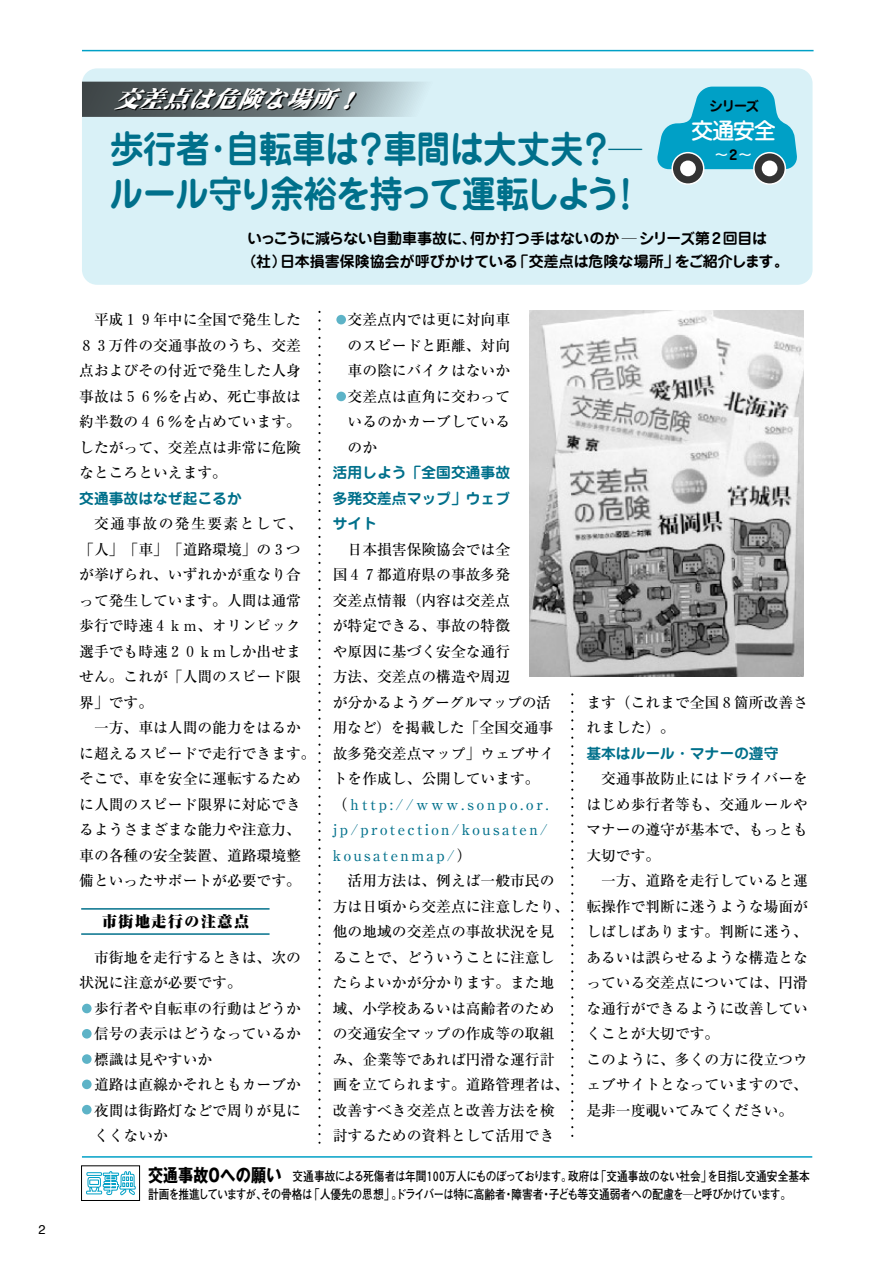
<style>
.page{position:relative;width:893px;height:1263px;background:#fff}
.page>*{position:absolute;margin:0;border:0;box-sizing:border-box;transform-origin:0 0}
.t1{font:700 37.5px/45px "Jun 501";letter-spacing:-.025em;color:#00708b;scale:.9 1}
.t2{font:italic 23.1px "DFP Mincho UB";color:#fff;scale:1.05 1}
.t3{font:500 22.5px "Jun 34";color:#fff}
.t4{font:700 15px/22.5px "Jun 501";letter-spacing:-.005em;color:#000}
.t5{font:900 15px "Ryumin";letter-spacing:.1em;color:#000}
.t6{font:500 14.85px/25.5px "Ryumin";color:#000}
.t7{font:700 14.85px/25.5px "Jun 501";color:#00708b;text-align:justify}
.t8{font:700 13.5px "Jun 501";color:#000}
.t9{font:700 13.5px "Jun 501";color:#fff}
.t10{font:700 12.75px/18px "Futo Go B101";letter-spacing:-.045em;color:#000;scale:.84 1}
.t11{font:12.75px "Helvetica";color:#000}
.s1{color:#000}
.s2{color:#00708b}
.s3{font-family:"Gothic MB101";font-size:18px}
</style>
<div class="page">
<div style="left:82px;top:68px;width:730px;height:217px;background:#d9f1f7;border-radius:15px"></div>
<svg style="left:82px;top:82px;width:342px;height:35px"></svg>
<svg style="left:657px;top:87px;width:140px;height:82px"></svg>
<svg style="left:671px;top:152px;width:33px;height:33px"></svg>
<div style="left:680px;top:161px;width:16px;height:15px;background:#fff;border-radius:50%"></div>
<svg style="left:753px;top:152px;width:33px;height:33px"></svg>
<div style="left:762px;top:161px;width:15px;height:15px;background:#fff;border-radius:50%"></div>
<hr style="left:82px;top:50px;width:731px;height:1px;background:#00a0c6">
<svg style="left:571px;top:694px;width:2px;height:443px"></svg>
<svg style="left:318px;top:312px;width:3px;height:831px"></svg>
<svg style="left:86px;top:1171px;width:50px;height:24px"></svg>
<div style="left:81px;top:1166px;width:59px;height:34px;border:1px solid #000"></div>
<hr style="left:82px;top:1156px;width:730px;height:2px;background:#00a0c6">
<img style="left:529px;top:311px;width:275px;height:366px">
<div style="left:82px;top:1004px;width:10px;height:9px;background:#5db3c7;border-radius:50%"></div>
<div style="left:82px;top:1029px;width:10px;height:9px;background:#5db3c7;border-radius:50%"></div>
<div style="left:336px;top:315px;width:10px;height:9px;background:#5db3c7;border-radius:50%"></div>
<div style="left:336px;top:392px;width:10px;height:9px;background:#5db3c7;border-radius:50%"></div>
<div style="left:82px;top:1054px;width:10px;height:10px;background:#5db3c7;border-radius:50%"></div>
<div style="left:82px;top:1079px;width:10px;height:10px;background:#5db3c7;border-radius:50%"></div>
<div style="left:82px;top:1105px;width:10px;height:9px;background:#5db3c7;border-radius:50%"></div>
<hr style="left:81px;top:933px;width:189px;height:2px;background:#00708b">
<hr style="left:81px;top:908px;width:189px;height:2px;background:#00708b">
<p class="t11" style="left:39px;top:1221px;width:9px">2</p>
<h2 class="t2" style="left:114px;top:87px;width:245px">交差点は危険な場所！</h2>
<h1 class="t1" style="left:110px;top:124px;width:594px">歩行者・自転車は？車間は大丈夫？―ルール守り余裕を持って運転しよう！</h1>
<p class="t8" style="left:710px;top:97px;width:51px">シリーズ</p>
<h3 class="t3" style="left:691px;top:115px;width:87px">交通安全</h3>
<p class="t9" style="left:715px;top:145px;width:39px">～<span class="s1">2</span>～</p>
<p class="t4" style="left:241px;top:227px;width:549px;text-indent:6px">いっこうに減らない自動車事故に、何か打つ手はないのか ― シリーズ第2回目は<br>（社）日本損害保険協会が呼びかけている「交差点は危険な場所」をご紹介します。</p>
<p class="t6" style="left:79px;top:306px;width:223px;text-align:justify;text-indent:15px">平成１９年中に全国で発生した８３万件の交通事故のうち、交差点およびその付近で発生した人身事故は５６％を占め、死亡事故は約半数の４６％を占めています。したがって、交差点は非常に危険なところといえます。</p>
<p class="t7" style="left:79px;top:484px;width:164px">交通事故はなぜ起こるか</p>
<p class="t6" style="left:79px;top:510px;width:225px;text-indent:15px">交通事故の発生要素として、「人」「車」「道路環境」の３つが挙げられ、いずれかが重なり合って発生しています。人間は通常歩行で時速４ｋｍ、オリンピック選手でも時速２０ｋｍしか出せません。これが「人間のスピード限界」です。</p>
<p class="t6" style="left:79px;top:714px;width:238px;text-indent:15px">一方、車は人間の能力をはるかに超えるスピードで走行できます。そこで、車を安全に運転するために人間のスピード限界に対応できるようさまざまな能力や注意力、車の各種の安全装置、道路環境整備といったサポートが必要です。</p>
<p class="t5" style="left:102px;top:912px;width:148px">市街地走行の注意点</p>
<p class="t6" style="left:79px;top:944px;width:223px;text-indent:15px">市街地を走行するときは、次の状況に注意が必要です。</p>
<p class="t6" style="left:94px;top:995px;width:208px">歩行者や自転車の行動はどうか信号の表示はどうなっているか標識は見やすいか<br>道路は直線かそれともカーブか夜間は街路灯などで周りが見にくくないか</p>
<p class="t6" style="left:348px;top:306px;width:164px;text-align:justify">交差点内では更に対向車のスピードと距離、対向車の陰にバイクはないか交差点は直角に交わっているのかカーブしているのか</p>
<p class="t7" style="left:333px;top:459px;width:179px">活用しよう「全国交通事故多発交差点マップ」ウェブサイト</p>
<p class="t6" style="left:333px;top:536px;width:223px;text-indent:15px">日本損害保険協会では全<br>国４７都道府県の事故多発<br>交差点情報（内容は交差点<br>が特定できる、事故の特徴<br>や原因に基づく安全な通行<br>方法、交差点の構造や周辺<br>が分かるようグーグルマップの活用など）を掲載した「全国交通事故多発交差点マップ」ウェブサイトを作成し、公開しています。（<span class="s2">http://www.sonpo.or. jp/protection/kousaten/ kousatenmap/</span>）</p>
<p class="t6" style="left:333px;top:867px;width:238px;text-indent:15px">活用方法は、例えば一般市民の方は日頃から交差点に注意したり、他の地域の交差点の事故状況を見ることで、どういうことに注意したらよいかが分かります。また地域、小学校あるいは高齢者のための交通安全マップの作成等の取組み、企業等であれば円滑な運行計画を立てられます。道路管理者は、改善すべき交差点と改善方法を検討するための資料として活用でき</p>
<p class="t6" style="left:586px;top:689px;width:223px">ます（これまで全国８箇所改善されました）。</p>
<p class="t7" style="left:586px;top:740px;width:194px">基本はルール・マナーの遵守</p>
<p class="t6" style="left:586px;top:765px;width:223px;text-align:justify;text-indent:15px">交通事故防止にはドライバーをはじめ歩行者等も、交通ルールやマナーの遵守が基本で、もっとも大切です。</p>
<p class="t6" style="left:586px;top:867px;width:223px;text-indent:15px">一方、道路を走行していると運転操作で判断に迷うような場面がしばしばあります。判断に迷う、あるいは誤らせるような構造となっている交差点については、円滑な通行ができるように改善していくことが大切です。<br>このように、多くの方に役立つウェブサイトとなっていますので、是非一度覗いてみてください。</p>
<p class="t10" style="left:148px;top:1167px;width:789px"><span class="s3">交通事故0への願い</span> 交通事故による死傷者は年間１００万人にものぼっております。政府は「交通事故のない社会」を目指し交通安全基本計画を推進していますが、その骨格は「人優先の思想」。ドライバーは特に高齢者・障害者・子ども等交通弱者への配慮を―と呼びかけています。</p>
</div>
